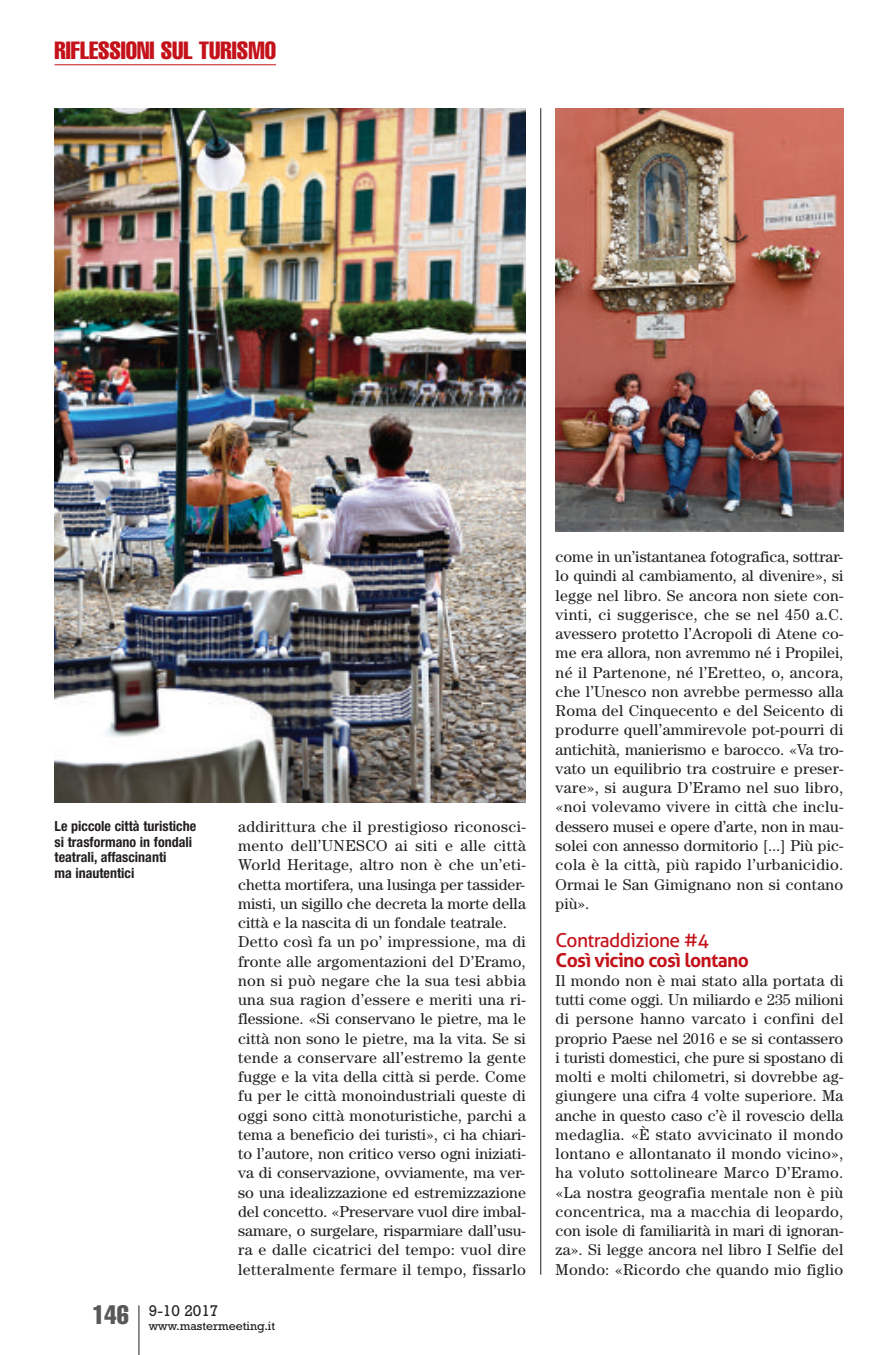
<style>
.page{position:relative;width:893px;height:1355px;background:#fff}
.page>*{position:absolute;margin:0;border:0;box-sizing:border-box;transform-origin:0 0}
.t1{font:extra-condensed 24.5px "Helvetica";color:#c4121a}
.t2{font:700 19.25px "Aller";letter-spacing:-.035em;color:#c4121a}
.t3{font:19.25px "Aller";letter-spacing:-.035em;color:#c4121a}
.t4{font:15.75px/19.2px "Century";letter-spacing:.015em;color:#231f20;text-align:justify}
.t5{font:15.75px "Rockwell";color:#231f20}
.t6{font:700 condensed 14px/15.8px "Helvetica Neue";color:#231f20}
.t7{font:12.25px "Rockwell";color:#231f20}
</style>
<div class="page">
<hr style="left:138px;top:1305px;width:1px;height:49px;background:#231f20">
<hr style="left:55px;top:64px;width:221px;height:1px;background:#c4121a">
<hr style="left:540px;top:108px;width:1px;height:1166px;background:#231f20">
<img style="left:55px;top:108px;width:471px;height:694px">
<img style="left:556px;top:108px;width:287px;height:423px">
<h1 class="t1" style="left:55px;top:42px;width:223px">RIFLESSIONI SUL TURISMO</h1>
<p class="t6" style="left:55px;top:819px;width:143px">Le piccole città turistiche si trasformano in fondali teatrali, affascinanti<br>ma inautentici</p>
<p class="t4" style="left:238px;top:818px;width:289px;text-align:left">addirittura che il prestigioso riconosci&shy;mento dell’UNESCO ai siti e alle città World Heritage, altro non è che un’eti&shy;chetta mortifera, una lusinga per tassider&shy;misti, un sigillo che decreta la morte della città e la nascita di un fondale teatrale.<br>Detto così fa un po’ impressione, ma di fronte alle argomentazioni del D’Eramo, non si può negare che la sua tesi abbia una sua ragion d’essere e meriti una ri&shy;flessione. «Si conservano le pietre, ma le città non sono le pietre, ma la vita. Se si tende a conservare all’estremo la gente fugge e la vita della città si perde. Come fu per le città monoindustriali queste di oggi sono città monoturistiche, parchi a tema a beneficio dei turisti», ci ha chiari&shy;to l’autore, non critico verso ogni iniziati&shy;va di conservazione, ovviamente, ma ver&shy;so una idealizzazione ed estremizzazione del concetto. «Preservare vuol dire imbal&shy;samare, o surgelare, risparmiare dall’usu&shy;ra e dalle cicatrici del tempo: vuol dire letteralmente fermare il tempo, fissarlo</p>
<p class="t7" style="left:92px;top:1321px;width:184px"><sup>146</sup> www.mastermeeting.it</p>
<p class="t5" style="left:149px;top:1305px;width:71px">9-10 2017</p>
<p class="t4" style="left:556px;top:548px;width:289px">come in un’istantanea fotografica, sottrar&shy;lo quindi al cambiamento, al divenire», si legge nel libro. Se ancora non siete con&shy;vinti, ci suggerisce, che se nel 450 a.C. avessero protetto l’Acropoli di Atene co&shy;me era allora, non avremmo né i Propilei, né il Partenone, né l’Eretteo, o, ancora, che l’Unesco non avrebbe permesso alla Roma del Cinquecento e del Seicento di produrre quell’ammirevole pot-pourri di antichità, manierismo e barocco. «Va tro&shy;vato un equilibrio tra costruire e preser&shy;vare», si augura D’Eramo nel suo libro, «noi volevamo vivere in città che inclu&shy;dessero musei e opere d’arte, non in mau&shy;solei con annesso dormitorio [...] Più pic&shy;cola è la città, più rapido l’urbanicidio.<br>Ormai le San Gimignano non si contano più».</p>
<p class="t3" style="left:556px;top:928px;width:155px">Contraddizione #4</p>
<p class="t2" style="left:556px;top:947px;width:195px">Così vicino così lontano</p>
<p class="t4" style="left:556px;top:972px;width:289px">Il mondo non è mai stato alla portata di tutti come oggi. Un miliardo e 235 milioni di persone hanno varcato i confini del proprio Paese nel 2016 e se si contassero i turisti domestici, che pure si spostano di molti e molti chilometri, si dovrebbe ag&shy;giungere una cifra 4 volte superiore. Ma anche in questo caso c’è il rovescio della medaglia. «È stato avvicinato il mondo lontano e allontanato il mondo vicino», ha voluto sottolineare Marco D’Eramo. «La nostra geografia mentale non è più concentrica, ma a macchia di leopardo, con isole di familiarità in mari di ignoran&shy;za». Si legge ancora nel libro I Selfie del Mondo: «Ricordo che quando mio figlio</p>
</div>
